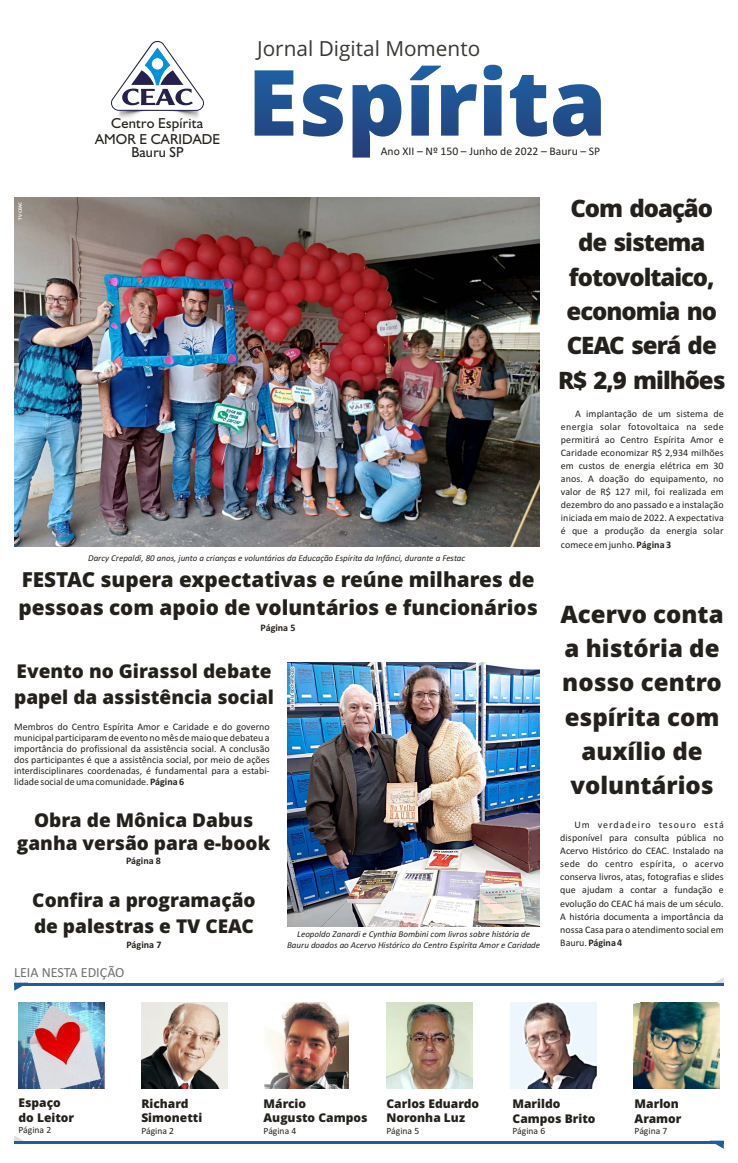
<style>
.page{position:relative;width:738px;height:1163px;background:#fff}
.page>*{position:absolute;margin:0;border:0;box-sizing:border-box;transform-origin:0 0}
.t1{font:800 24px/34.3px "Open Sans";color:#24211c;text-align:center}
.t2{font:800 24px/34.3px "Open Sans";letter-spacing:-.045em;color:#24211c;text-align:center}
.t3{font:800 20.7px/28.2px "Open Sans";color:#24211c}
.t4{font:20.7px "Open Sans";color:#383833}
.t5{font:800 19px/25.9px "Open Sans";color:#24211c}
.t6{font:14.5px/15.9px "Humanist 521 BT";letter-spacing:.015em;color:#24211c;text-align:center}
.t7{font:14px "Calibri";color:#70706e}
.t8{font:800 12px/14.7px "Open Sans";color:#24211c}
.t9{font:11.6px "Calibri";color:#24211c}
.t10{font:10px/13.1px "Calibri";color:#24211c;text-align:justify}
.t11{font:700 10px "Calibri";color:#24211c}
.t12{font:9.6px "Calibri";color:#24211c}
.t13{font:italic 9px/11px "Calibri";color:#24211c;text-align:center}
.t14{font:5px "Calibri";color:#24211c}
.t15{font:700 5px "Calibri";letter-spacing:-.005em;color:#fff}
.s1{font-weight:700}
</style>
<div class="page">
<img style="left:118px;top:111px;width:81px;height:8px">
<svg style="left:111px;top:41px;width:93px;height:70px"></svg>
<svg style="left:254px;top:64px;width:347px;height:94px"></svg>
<svg style="left:716px;top:978px;width:7px;height:4px"></svg>
<hr style="left:14px;top:982px;width:709px;height:3px;background:#215ca1">
<svg style="left:14px;top:982px;width:14px;height:8px"></svg>
<img style="left:264px;top:1002px;width:85px;height:86px">
<img style="left:386px;top:1002px;width:86px;height:85px">
<img style="left:510px;top:1002px;width:85px;height:86px">
<img style="left:633px;top:1002px;width:86px;height:86px">
<img style="left:141px;top:1002px;width:86px;height:86px">
<img style="left:18px;top:1002px;width:86px;height:86px">
<img style="left:23px;top:1002px;width:77px;height:86px">
<svg style="left:14px;top:1135px;width:8px;height:5px"></svg>
<hr style="left:14px;top:1140px;width:709px;height:3px;background:#215ca1">
<svg style="left:709px;top:1140px;width:14px;height:8px"></svg>
<img style="left:14px;top:197px;width:525px;height:349px">
<img style="left:287px;top:662px;width:252px;height:264px">
<svg style="left:289px;top:666px;width:5px;height:44px"></svg>
<p class="t15" style="left:18px;top:219px;width:19px;rotate:-90deg">TV CEAC</p>
<h3 class="t6" style="left:95px;top:116px;width:127px">Centro Espírita<br>AMOR E CARIDADE</h3>
<h3 class="t6" style="left:131px;top:145px;width:54px">Bauru SP</h3>
<h2 class="t4" style="left:257px;top:40px;width:224px">Jornal Digital Momento</h2>
<p class="t9" style="left:380px;top:146px;width:221px">Ano XII – Nº 150 – Junho de 2022 – Bauru – SP</p>
<h1 class="t2" style="left:557px;top:193px;width:169px">Com doação de sistema fotovoltaico, economia no<br>CEAC será de<br>R$ 2,9 milhões</h1>
<p class="t10" style="left:560px;top:407px;width:164px;text-indent:14px">A implantação de um sistema de energia solar fotovoltaica na sede permitirá ao Centro Espírita Amor e Caridade economizar R$ 2,934 milhões em custos de energia elétrica em 30 anos. A doação do equipamento, no valor de R$ 127 mil, foi realizada em dezembro do ano passado e a instalação iniciada em maio de 2022. A expectativa é que a produção da energia solar comece em junho. <span class="s1">Página 3</span></p>
<p class="t13" style="left:88px;top:553px;width:378px">Darcy Crepaldi, 80 anos, junto a crianças e voluntários da Educação Espírita da Infânci, durante a Festac</p>
<h2 class="t3" style="left:18px;top:567px;width:520px">FESTAC supera expectativas e reúne milhares de pessoas com apoio de voluntários e funcionários</h2>
<p class="t11" style="left:260px;top:623px;width:36px">Página 5</p>
<h3 class="t5" style="left:14px;top:659px;width:261px">Evento no Girassol debate papel da assistência social</h3>
<p class="t10" style="left:14px;top:722px;width:257px;line-height:11px">Membros do Centro Espírita Amor e Caridade e do governo municipal participaram de evento no mês de maio que debateu a importância do profissional da assistência social. A conclusão dos participantes é que a assistência social, por meio de ações interdisciplinares coordenadas, é fundamental para a estabi&shy;lidade social de uma comunidade. <span class="s1">Página 6</span></p>
<h3 class="t5" style="left:17px;top:810px;width:254px;line-height:23.3px;text-align:center">Obra de Mônica Dabus ganha versão para e-book</h3>
<p class="t11" style="left:126px;top:856px;width:36px">Página 8</p>
<h3 class="t5" style="left:32px;top:888px;width:225px">Confira a programação de palestras e TV CEAC</h3>
<p class="t11" style="left:126px;top:940px;width:36px">Página 7</p>
<h3 class="t7" style="left:14px;top:966px;width:112px">LEIA NESTA EDIÇÃO</h3>
<p class="t14" style="left:290px;top:709px;width:44px;rotate:-90deg">Daniela Bochembuzo</p>
<p class="t13" style="left:287px;top:929px;width:254px">Leopoldo Zanardi e Cynthia Bombini com livros sobre história de<br>Bauru doados ao Acervo Histórico do Centro Espírita Amor e Caridade</p>
<h1 class="t1" style="left:560px;top:599px;width:164px">Acervo conta a história de nosso centro espírita com auxílio de voluntários</h1>
<p class="t10" style="left:559px;top:818px;width:165px;text-indent:14px">Um verdadeiro tesouro está disponível para consulta pública no Acervo Histórico do CEAC. Instalado na sede do centro espírita, o acervo conserva livros, atas, fotografias e slides que ajudam a contar a fundação e evolução do CEAC há mais de um século.<br>A história documenta a importância da nossa Casa para o atendimento social em Bauru. <span class="s1">Página 4</span></p>
<p class="t8" style="left:18px;top:1096px;width:44px">Espaço</p>
<p class="t8" style="left:18px;top:1110px;width:57px">do Leitor</p>
<p class="t12" style="left:18px;top:1125px;width:34px">Página 2</p>
<p class="t8" style="left:141px;top:1096px;width:49px">Richard</p>
<p class="t8" style="left:141px;top:1111px;width:62px">Simonetti</p>
<p class="t12" style="left:141px;top:1126px;width:34px">Página 2</p>
<p class="t8" style="left:263px;top:1096px;width:105px">Márcio<br>Augusto Campos</p>
<p class="t12" style="left:263px;top:1126px;width:34px">Página 4</p>
<p class="t8" style="left:386px;top:1096px;width:94px">Carlos Eduardo<br>Noronha Luz</p>
<p class="t12" style="left:386px;top:1126px;width:34px">Página 5</p>
<p class="t8" style="left:512px;top:1097px;width:49px">Marildo</p>
<p class="t8" style="left:512px;top:1111px;width:84px">Campos Brito</p>
<p class="t12" style="left:512px;top:1126px;width:34px">Página 6</p>
<p class="t8" style="left:634px;top:1097px;width:46px">Marlon</p>
<p class="t8" style="left:634px;top:1111px;width:48px">Aramor</p>
<p class="t12" style="left:634px;top:1126px;width:34px">Página 7</p>
</div>
